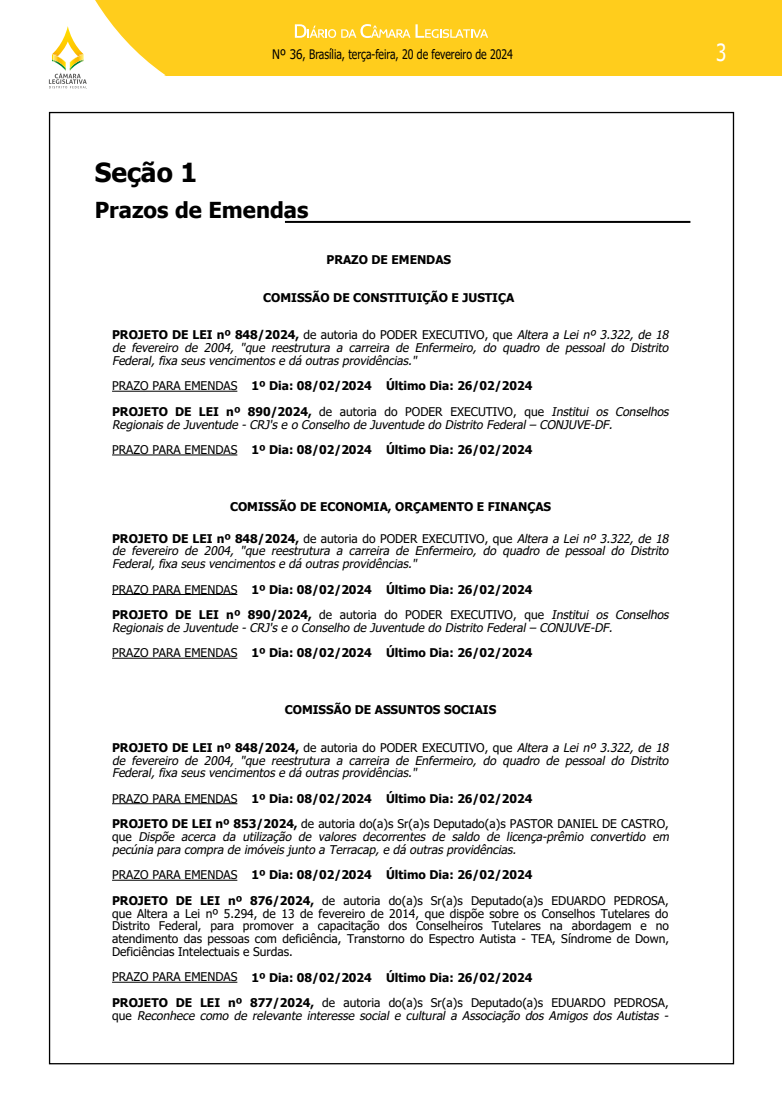
<style>
.page{position:relative;width:782px;height:1105px;background:#fff}
.page>*{position:absolute;margin:0;border:0;box-sizing:border-box;transform-origin:0 0}
.t1{font:700 26.2px "Tahoma";color:#000}
.t2{font:23.6px "Tahoma";color:#fff;scale:.8 1}
.t3{font:700 22px "Tahoma";color:#000}
.t4{font:13.1px "Tahoma";color:#000;scale:.9 1}
.t5{font:italic 12px/12.8px "Tahoma";color:#000;text-align:justify}
.t6{font:12px/25.5px "Tahoma";color:#000}
.t7{font:700 12px/25.5px "Tahoma";color:#000}
.s1{font-weight:700;font-style:normal}
.s2{font-style:normal}
.s3{font-weight:400}
.s4{font-weight:400;font-style:italic}
.s5{font-weight:700}
</style>
<div class="page">
<div style="left:0;top:0;width:781px;height:75px;background:#ffcd1c"></div>
<svg style="left:0;top:0;width:165px;height:89px"></svg>
<svg style="left:295px;top:24px;width:193px;height:14px"></svg>
<hr style="left:112px;top:391px;width:125px;height:1px;background:#000">
<hr style="left:112px;top:455px;width:125px;height:1px;background:#000">
<hr style="left:112px;top:594px;width:125px;height:1px;background:#000">
<hr style="left:112px;top:658px;width:125px;height:1px;background:#000">
<hr style="left:112px;top:803px;width:125px;height:1px;background:#000">
<hr style="left:112px;top:880px;width:125px;height:1px;background:#000">
<hr style="left:112px;top:982px;width:125px;height:1px;background:#000">
<hr style="left:285px;top:221px;width:405px;height:2px;background:#000">
<h1 class="t1" style="left:95px;top:154px;width:104px">Seção 1</h1>
<p class="t4" style="left:272px;top:46px;width:269px">Nº 36, Brasília, terça-feira, 20 de fevereiro de 2024</p>
<h2 class="t2" style="left:715px;top:36px;width:14px">3</h2>
<h3 class="t3" style="left:95px;top:195px;width:215px">Prazos de Emendas</h3>
<p class="t7" style="left:326px;top:248px;width:126px">PRAZO DE EMENDAS</p>
<p class="t7" style="left:263px;top:285px;width:252px">COMISSÃO DE CONSTITUIÇÃO E JUSTIÇA</p>
<p class="t5" style="left:112px;top:329px;width:561px"><span class="s1">PROJETO DE LEI nº 848/2024,</span> <span class="s2">de autoria do PODER EXECUTIVO, que</span> Altera a Lei nº 3.322, de 18 de fevereiro de 2004, "que reestrutura a carreira de Enfermeiro, do quadro de pessoal do Distrito Federal,fixa seusvencimentose dá outrasprovidências."</p>
<p class="t7" style="left:112px;top:374px;width:561px"><span class="s3">PRAZO PARA EMENDAS</span> 1º Dia: 08/02/2024 Último Dia: 26/02/2024<br>PROJETO DE LEI nº 890/2024, <span class="s3">de autoria do PODER EXECUTIVO, que</span> <span class="s4">Institui os Conselhos</span></p>
<p class="t5" style="left:112px;top:412px;width:505px;line-height:25.5px">Regionaisde Juventude -CRJ'se o Conselho de Juventude do Distrito Federal– CONJUVE-DF.<br><span class="s2">PRAZO PARA EMENDAS</span> <span class="s1">1º Dia: 08/02/2024 Último Dia: 26/02/2024</span></p>
<p class="t7" style="left:230px;top:495px;width:322px">COMISSÃO DE ECONOMIA, ORÇAMENTO E FINANÇAS</p>
<p class="t5" style="left:112px;top:533px;width:561px"><span class="s1">PROJETO DE LEI nº 848/2024,</span> <span class="s2">de autoria do PODER EXECUTIVO, que</span> Altera a Lei nº 3.322, de 18 de fevereiro de 2004, "que reestrutura a carreira de Enfermeiro, do quadro de pessoal do Distrito Federal,fixa seusvencimentose dá outrasprovidências."</p>
<p class="t7" style="left:112px;top:577px;width:561px"><span class="s3">PRAZO PARA EMENDAS</span> 1º Dia: 08/02/2024 Último Dia: 26/02/2024<br>PROJETO DE LEI nº 890/2024, <span class="s3">de autoria do PODER EXECUTIVO, que</span> <span class="s4">Institui os Conselhos</span></p>
<p class="t5" style="left:112px;top:616px;width:505px;line-height:25.5px">Regionaisde Juventude -CRJ'se o Conselho de Juventude do Distrito Federal– CONJUVE-DF.<br><span class="s2">PRAZO PARA EMENDAS</span> <span class="s1">1º Dia: 08/02/2024 Último Dia: 26/02/2024</span></p>
<p class="t7" style="left:285px;top:698px;width:213px">COMISSÃO DE ASSUNTOS SOCIAIS</p>
<p class="t5" style="left:112px;top:742px;width:561px"><span class="s1">PROJETO DE LEI nº 848/2024,</span> <span class="s2">de autoria do PODER EXECUTIVO, que</span> Altera a Lei nº 3.322, de 18 de fevereiro de 2004, "que reestrutura a carreira de Enfermeiro, do quadro de pessoal do Distrito Federal,fixa seusvencimentose dá outrasprovidências."</p>
<p class="t6" style="left:112px;top:787px;width:558px">PRAZO PARA EMENDAS <span class="s5">1º Dia: 08/02/2024 Último Dia: 26/02/2024<br>PROJETO DE LEI nº 853/2024,</span> de autoria do(a)s Sr(a)s Deputado(a)s PASTOR DANIEL DE CASTRO,</p>
<p class="t5" style="left:112px;top:831px;width:561px"><span class="s2">q u e</span> Dispõe acerca da utilização de valores decorrentes de saldo de licença-prêmio convertido em pecúnia para compra de imóveisjunto a Terracap,e dá outrasprovidências.</p>
<p class="t6" style="left:112px;top:863px;width:558px">PRAZO PARA EMENDAS <span class="s5">1º Dia: 08/02/2024 Último Dia: 26/02/2024<br>PROJETO DE LEI nº 876/2024,</span> de autoria do(a)s Sr(a)s Deputado(a)s EDUARDO PEDROSA,</p>
<p class="t6" style="left:112px;top:908px;width:558px;line-height:12.7px;text-align:justify">que Altera a Lei nº 5.294, de 13 de fevereiro de 2014, que dispõe sobre os Conselhos Tutelares do Distrito Federal, para promover a capacitação dos Conselheiros Tutelares na abordagem e no atendimento das pessoas com deficiência, Transtorno do Espectro Autista - TEA, Síndrome de Down, Deficiências Intelectuais e Surdas.</p>
<p class="t6" style="left:112px;top:965px;width:558px">PRAZO PARA EMENDAS <span class="s5">1º Dia: 08/02/2024 Último Dia: 26/02/2024<br>PROJETO DE LEI nº 877/2024,</span> de autoria do(a)s Sr(a)s Deputado(a)s EDUARDO PEDROSA,</p>
<p class="t5" style="left:112px;top:1010px;width:560px"><span class="s2">q u e</span> Reconhece como de relevante interesse social e cultural a Associação dos Amigos dos Autistas -</p>
</div>
